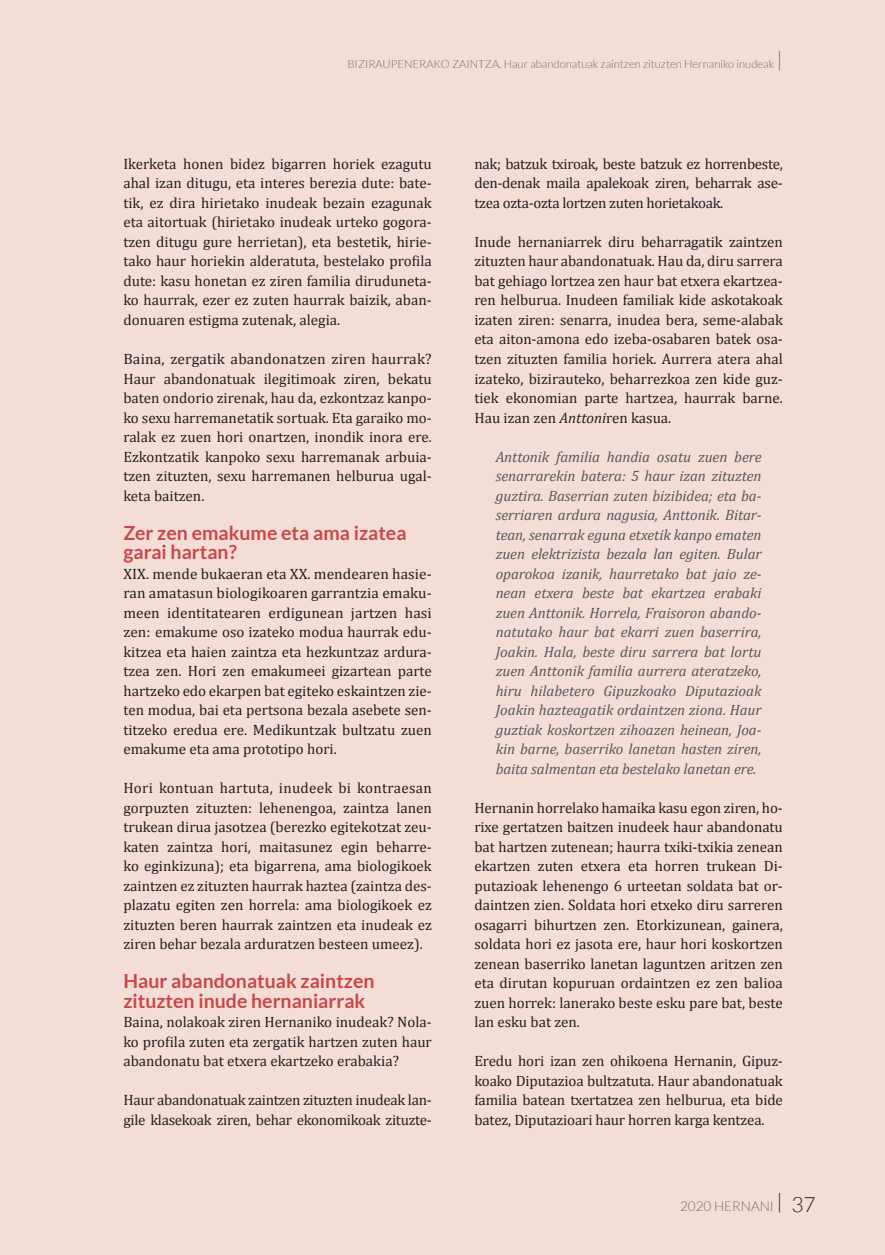
<style>
.page{position:relative;width:885px;height:1255px;background:#fff}
.page>*{position:absolute;margin:0;border:0;box-sizing:border-box;transform-origin:0 0}
.t1{font:700 19.5px/19.5px "Lato";color:#c6494a}
.t2{font:15px/19.5px "Cambria";color:#231f20;text-align:justify}
.t3{font:italic 15px/19.5px "Cambria";letter-spacing:-.005em;color:#57585a;text-align:justify}
.t4{font:15px/19.5px "Cambria";letter-spacing:-.02em;color:#231f20}
.t5{font:300 13.5px "Lato";color:#6c6d70}
.t6{font:300 11.25px "Lato";color:#6c6d70}
.s1{font-size:21px}
.s2{font-style:italic}
.s3{font-size:21px;color:#231f20}
</style>
<div class="page">
<div style="left:0;top:0;width:884px;height:1254px;background:#f5ddd7"></div>
<p class="t6" style="left:347px;top:58px;width:437px">BIzIRAUPENERAKo zAINTzA. Haur abandonatuak zaintzen zituzten Hernaniko inudeak <span class="s1">|</span></p>
<p class="t2" style="left:123px;top:154px;width:310px">Ikerketa honen bidez bigarren horiek ezagutu ahal izan ditugu, eta interes berezia dute: bate&shy;tik, ez dira hirietako inudeak bezain ezagunak eta aitortuak (hirietako inudeak urteko gogora&shy;tzen ditugu gure herrietan), eta bestetik, hirie&shy;tako haur horiekin alderatuta, bestelako profila dute: kasu honetan ez ziren familia diruduneta&shy;ko haurrak, ezer ez zuten haurrak baizik, aban&shy;donuaren estigma zutenak, alegia.</p>
<p class="t2" style="left:123px;top:349px;width:310px">Baina, zergatik abandonatzen ziren haurrak?<br>Haur abandonatuak ilegitimoak ziren, bekatu baten ondorio zirenak, hau da, ezkontzaz kanpo&shy;ko sexu harremanetatik sortuak. Eta garaiko mo&shy;ralak ez zuen hori onartzen, inondik inora ere.<br>Ezkontzatik kanpoko sexu harremanak arbuia&shy;tzen zituzten, sexu harremanen helburua ugal&shy;keta baitzen.</p>
<h1 class="t1" style="left:123px;top:522px;width:285px">Zer zen emakume eta ama izatea garai hartan?</h1>
<p class="t2" style="left:123px;top:563px;width:310px">XIX. mende bukaeran eta XX. mendearen hasie&shy;ran amatasun biologikoaren garrantzia emaku&shy;meen identitatearen erdigunean jartzen hasi zen: emakume oso izateko modua haurrak edu&shy;kitzea eta haien zaintza eta hezkuntzaz ardura&shy;tzea zen. Hori zen emakumeei gizartean parte hartzeko edo ekarpen bat egiteko eskaintzen zie&shy;ten modua, bai eta pertsona bezala asebete sen&shy;titzeko eredua ere. Medikuntzak bultzatu zuen emakume eta ama prototipo hori.</p>
<p class="t2" style="left:123px;top:778px;width:310px">Hori kontuan hartuta, inudeek bi kontraesan gorpuzten zituzten: lehenengoa, zaintza lanen trukean dirua jasotzea (berezko egitekotzat zeu&shy;katen zaintza hori, maitasunez egin beharre&shy;ko eginkizuna); eta bigarrena, ama biologikoek zaintzen ez zituzten haurrak haztea (zaintza des&shy;plazatu egiten zen horrela: ama biologikoek ez zituzten beren haurrak zaintzen eta inudeak ez ziren behar bezala arduratzen besteen umeez).</p>
<h1 class="t1" style="left:123px;top:971px;width:253px">Haur abandonatuak zaintzen zituzten inude hernaniarrak</h1>
<p class="t2" style="left:123px;top:1012px;width:310px">Baina, nolakoak ziren Hernaniko inudeak? Nola&shy;ko profila zuten eta zergatik hartzen zuten haur abandonatu bat etxera ekartzeko erabakia?</p>
<p class="t4" style="left:123px;top:1090px;width:310px">Haur abandonatuak zaintzen zituzten inudeak lan&shy;gile klasekoak ziren, behar ekonomikoak zituzte-</p>
<p class="t2" style="left:474px;top:154px;width:310px">nak; batzuk txiroak, beste batzuk ez horrenbeste, den-denak maila apalekoak ziren, beharrak ase&shy;tzea ozta-ozta lortzen zuten horietakoak.</p>
<p class="t2" style="left:474px;top:232px;width:310px">Inude hernaniarrek diru beharragatik zaintzen zituzten haur abandonatuak. Hau da, diru sarrera bat gehiago lortzea zen haur bat etxera ekartzea&shy;ren helburua. Inudeen familiak kide askotakoak izaten ziren: senarra, inudea bera, seme-alabak eta aiton-amona edo izeba-osabaren batek osa&shy;tzen zituzten familia horiek. Aurrera atera ahal izateko, bizirauteko, beharrezkoa zen kide guz&shy;tiek ekonomian parte hartzea, haurrak barne.<br>Hau izan zen <span class="s2">Anttoni</span>ren kasua.</p>
<p class="t3" style="left:495px;top:446px;width:267px">Anttonik familia handia osatu zuen bere senarrarekin batera: 5 haur izan zituzten guztira. Baserrian zuten bizibidea; eta ba&shy;serriaren ardura nagusia, Anttonik. Bitar&shy;tean, senarrak eguna etxetik kanpo ematen zuen elektrizista bezala lan egiten. Bular oparokoa izanik, haurretako bat jaio ze&shy;nean etxera beste bat ekartzea erabaki zuen Anttonik. Horrela, Fraisoron abando&shy;natutako haur bat ekarri zuen baserrira, Joakin. Hala, beste diru sarrera bat lortu zuen Anttonik familia aurrera ateratzeko, hiru hilabetero Gipuzkoako Diputazioak Joakin hazteagatik ordaintzen ziona. Haur guztiak koskortzen zihoazen heinean, Joa&shy;kin barne, baserriko lanetan hasten ziren, baita salmentan eta bestelako lanetan ere.</p>
<p class="t2" style="left:474px;top:797px;width:310px">Hernanin horrelako hamaika kasu egon ziren, ho&shy;rixe gertatzen baitzen inudeek haur abandonatu bat hartzen zutenean; haurra txiki-txikia zenean ekartzen zuten etxera eta horren trukean Di&shy;putazioak lehenengo 6 urteetan soldata bat or&shy;daintzen zien. Soldata hori etxeko diru sarreren osagarri bihurtzen zen. Etorkizunean, gainera, soldata hori ez jasota ere, haur hori koskortzen zenean baserriko lanetan laguntzen aritzen zen eta dirutan kopuruan ordaintzen ez zen balioa zuen horrek: lanerako beste esku pare bat, beste lan esku bat zen.</p>
<p class="t2" style="left:474px;top:1051px;width:310px">Eredu hori izan zen ohikoena Hernanin, Gipuz&shy;koako Diputazioa bultzatuta. Haur abandonatuak familia batean txertatzea zen helburua, eta bide batez, Diputazioari haur horren karga kentzea.</p>
<p class="t5" style="left:680px;top:1198px;width:137px">2020 HERNANI <span class="s3">| 37</span></p>
</div>
